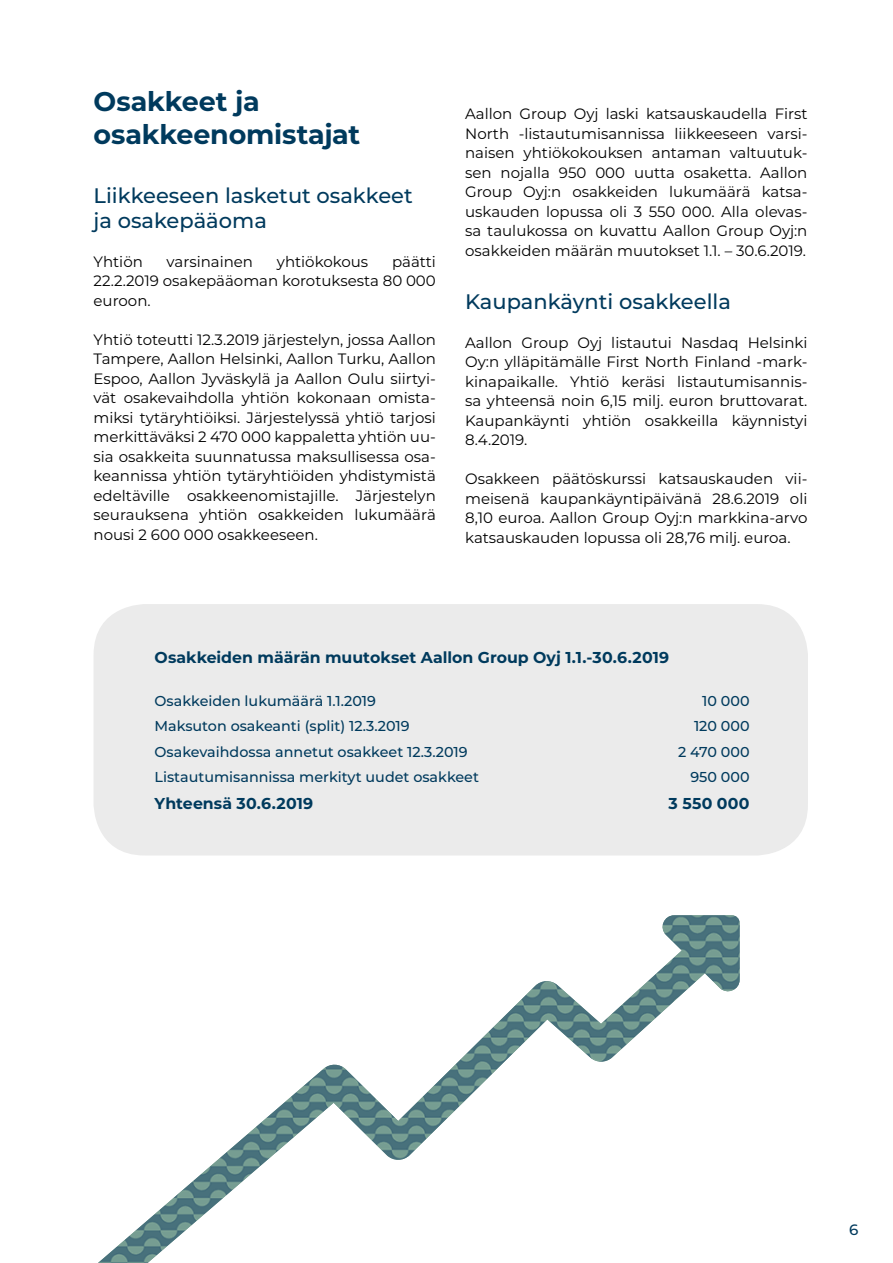
<style>
.page{position:relative;width:893px;height:1263px;background:#fff}
.page>*{position:absolute;margin:0;border:0;box-sizing:border-box;transform-origin:0 0}
.t1{font:700 27px/32.4px "Montserrat";letter-spacing:-.005em;color:#003a5d}
.t2{font:500 21px/25.2px "Montserrat";color:#003a5d}
.Taulukkoteksti_bold{font:700 15.75px "Montserrat";color:#003a5d}
.Leipäteksti{font:15px/19.5px "Montserrat";color:#000;text-align:justify}
.t3{font:500 15px "Montserrat";color:#003a5d}
.Taulukkoteksti_perus{font:500 14.4px "Montserrat";color:#003a5d}
</style>
<div class="page">
<div style="left:94px;top:604px;width:714px;height:251px;background:#ebebeb;border-radius:51px"></div>
<img style="left:98px;top:915px;width:642px;height:348px">
<p class="t1" style="left:94px;top:84px;width:268px">Osakkeet ja osakkeenomistajat</p>
<p class="t2" style="left:94px;top:182px;width:321px">Liikkeeseen lasketut osakkeet ja osakepääoma</p>
<p class="Leipäteksti" style="left:94px;top:251px;width:51px">Yhtiön</p>
<p class="Leipäteksti" style="left:167px;top:251px;width:88px">varsinainen</p>
<p class="Leipäteksti" style="left:277px;top:251px;width:93px">yhtiökokous</p>
<p class="Leipäteksti" style="left:94px;top:251px;width:344px;text-indent:298px">päätti 22.2.2019 osakepääoman korotuksesta 80 000 euroon.</p>
<p class="Leipäteksti" style="left:94px;top:329px;width:344px">Yhtiö toteutti 12.3.2019 järjestelyn, jossa Aallon Tampere, Aallon Helsinki, Aallon Turku, Aallon Espoo, Aallon Jyväskylä ja Aallon Oulu siirtyi&shy;vät osakevaihdolla yhtiön kokonaan omista&shy;miksi tytäryhtiöiksi. Järjestelyssä yhtiö tarjosi merkittäväksi 2 470 000 kappaletta yhtiön uu&shy;sia osakkeita suunnatussa maksullisessa osa&shy;keannissa yhtiön tytäryhtiöiden yhdistymistä edeltäville osakkeenomistajille. Järjestelyn seurauksena yhtiön osakkeiden lukumäärä nousi 2 600 000 osakkeeseen.</p>
<p class="Leipäteksti" style="left:465px;top:103px;width:344px">Aallon Group Oyj laski katsauskaudella First North -listautumisannissa liikkeeseen varsi&shy;naisen yhtiökokouksen antaman valtuutuk&shy;sen nojalla 950 000 uutta osaketta. Aallon Group Oyj:n osakkeiden lukumäärä katsa&shy;uskauden lopussa oli 3 550 000. Alla olevas&shy;sa taulukossa on kuvattu Aallon Group Oyj:n osakkeiden määrän muutokset 1.1. – 30.6.2019.</p>
<p class="t2" style="left:465px;top:288px;width:267px">Kaupankäynti osakkeella</p>
<p class="Leipäteksti" style="left:465px;top:332px;width:344px">Aallon Group Oyj listautui Nasdaq Helsinki Oy:n ylläpitämälle First North Finland -mark&shy;kinapaikalle. Yhtiö keräsi listautumisannis&shy;sa yhteensä noin 6,15 milj. euron bruttovarat.<br>Kaupankäynti yhtiön osakkeilla käynnistyi 8.4.2019.</p>
<p class="Leipäteksti" style="left:465px;top:469px;width:344px">Osakkeen päätöskurssi katsauskauden vii&shy;meisenä kaupankäyntipäivänä 28.6.2019 oli 8,10 euroa. Aallon Group Oyj:n markkina-arvo katsauskauden lopussa oli 28,76 milj. euroa.</p>
<p class="Taulukkoteksti_bold" style="left:155px;top:646px;width:516px">Osakkeiden määrän muutokset Aallon Group Oyj 1.1.-30.6.2019</p>
<p class="Taulukkoteksti_perus" style="left:155px;top:691px;width:223px">Osakkeiden lukumäärä 1.1.2019</p>
<p class="Taulukkoteksti_perus" style="left:702px;top:691px;width:49px">10 000</p>
<p class="Taulukkoteksti_perus" style="left:155px;top:716px;width:257px">Maksuton osakeanti (split) 12.3.2019</p>
<p class="Taulukkoteksti_perus" style="left:694px;top:716px;width:57px">120 000</p>
<p class="Taulukkoteksti_perus" style="left:155px;top:741px;width:315px">Osakevaihdossa annetut osakkeet 12.3.2019</p>
<p class="Taulukkoteksti_perus" style="left:678px;top:741px;width:73px">2 470 000</p>
<p class="Taulukkoteksti_perus" style="left:155px;top:767px;width:326px">Listautumisannissa merkityt uudet osakkeet</p>
<p class="Taulukkoteksti_perus" style="left:690px;top:767px;width:61px">950 000</p>
<p class="Taulukkoteksti_bold" style="left:155px;top:792px;width:160px">Yhteensä 30.6.2019</p>
<p class="Taulukkoteksti_bold" style="left:669px;top:792px;width:82px">3 550 000</p>
<p class="t3" style="left:849px;top:1219px;width:11px">6</p>
</div>
